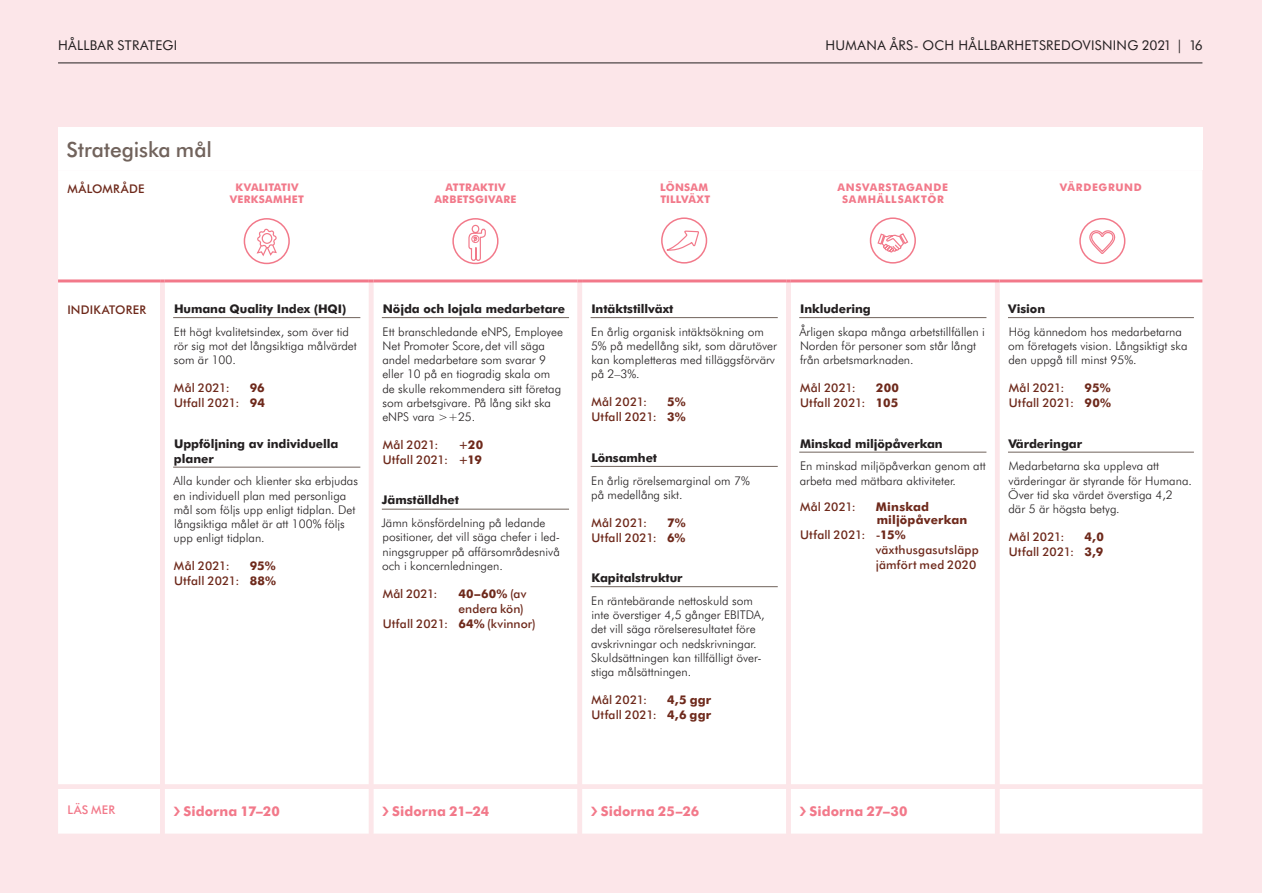
<style>
.page{position:relative;width:1262px;height:893px;background:#fff}
.page>*{position:absolute;margin:0;border:0;box-sizing:border-box;transform-origin:0 0}
.t1{font:500 21px "Futura BT";letter-spacing:-.005em;color:#71635c}
.t2{font:13.5px "Futura BT";letter-spacing:.02em;color:#231f20}
.t3{font:800 13.5px "Futura BT";letter-spacing:.01em;color:#f2798a}
.t4{font:300 12px/14.2px "Futura BT";color:#231f20}
.t5{font:500 12px/15px "Futura BT";letter-spacing:.015em;color:#6e291b;text-align:right}
.t6{font:800 12px/15px "Futura BT";letter-spacing:-.005em;color:#231f20}
.t7{font:800 12px/15px "Futura BT";letter-spacing:.015em;color:#6e291b;text-align:right}
.t8{font:500 12px "Futura BT";letter-spacing:.02em;color:#f2798a}
.t9{font:800 10.5px/12px "Futura BT";letter-spacing:.03em;color:#f2798a;text-align:center}
.t10{font:800 10.5px/12px "Futura BT";letter-spacing:.065em;color:#f2798a;text-align:center}
.t11{font:800 10.5px "Futura BT";letter-spacing:.06em;color:#f2798a}
.s1{font-weight:800}
.s2{font-weight:500}
</style>
<div class="page">
<div style="left:0;top:0;width:1261px;height:893px;background:#fce6e9"></div>
<div style="left:58px;top:128px;width:1144px;height:42px;background:#fff"></div>
<div style="left:58px;top:170px;width:1144px;height:109px;background:#fff"></div>
<div style="left:58px;top:282px;width:1144px;height:552px;background:#fff"></div>
<hr style="left:58px;top:279px;width:102px;height:3px;background:#f2798a">
<svg style="left:160px;top:279px;width:5px;height:3px"></svg>
<hr style="left:165px;top:279px;width:204px;height:3px;background:#f2798a">
<svg style="left:369px;top:279px;width:4px;height:3px"></svg>
<hr style="left:373px;top:279px;width:204px;height:3px;background:#f2798a">
<svg style="left:577px;top:279px;width:5px;height:3px"></svg>
<hr style="left:582px;top:279px;width:204px;height:3px;background:#f2798a">
<svg style="left:786px;top:279px;width:4px;height:3px"></svg>
<hr style="left:790px;top:279px;width:204px;height:3px;background:#f2798a">
<svg style="left:994px;top:279px;width:5px;height:3px"></svg>
<hr style="left:999px;top:279px;width:203px;height:3px;background:#f2798a">
<div style="left:244px;top:219px;width:45px;height:44px;background:#fff;border-radius:50%"></div>
<div style="left:244px;top:218px;width:46px;height:46px;border:2px solid #f2798a;border-radius:50%"></div>
<svg style="left:256px;top:228px;width:21px;height:29px"></svg>
<div style="left:453px;top:219px;width:45px;height:44px;background:#fff;border-radius:50%"></div>
<div style="left:452px;top:218px;width:46px;height:46px;border:2px solid #f2798a;border-radius:50%"></div>
<svg style="left:468px;top:224px;width:18px;height:38px"></svg>
<div style="left:661px;top:218px;width:45px;height:45px;background:#fff;border-radius:50%"></div>
<div style="left:661px;top:217px;width:46px;height:47px;border:2px solid #f2798a;border-radius:50%"></div>
<svg style="left:661px;top:230px;width:38px;height:21px"></svg>
<div style="left:870px;top:218px;width:45px;height:45px;background:#fff;border-radius:50%"></div>
<div style="left:869px;top:217px;width:46px;height:47px;border:2px solid #f2798a;border-radius:50%"></div>
<svg style="left:877px;top:233px;width:32px;height:20px"></svg>
<hr style="left:173px;top:317px;width:187px;height:1px;background:#71635c">
<hr style="left:173px;top:467px;width:187px;height:1px;background:#71635c">
<hr style="left:382px;top:317px;width:187px;height:1px;background:#71635c">
<hr style="left:382px;top:509px;width:187px;height:1px;background:#71635c">
<hr style="left:590px;top:317px;width:187px;height:1px;background:#71635c">
<hr style="left:590px;top:466px;width:187px;height:1px;background:#71635c">
<hr style="left:590px;top:586px;width:187px;height:1px;background:#71635c">
<hr style="left:799px;top:317px;width:187px;height:1px;background:#71635c">
<hr style="left:799px;top:452px;width:187px;height:1px;background:#71635c">
<hr style="left:1007px;top:317px;width:186px;height:1px;background:#71635c">
<hr style="left:1007px;top:452px;width:186px;height:1px;background:#71635c">
<div style="left:1079px;top:219px;width:45px;height:44px;background:#fff;border-radius:50%"></div>
<div style="left:1079px;top:218px;width:46px;height:46px;border:2px solid #f2798a;border-radius:50%"></div>
<svg style="left:1089px;top:230px;width:27px;height:24px"></svg>
<hr style="left:58px;top:63px;width:1144px;height:1px;background:#231f20">
<svg style="left:174px;top:807px;width:6px;height:9px"></svg>
<svg style="left:382px;top:807px;width:6px;height:9px"></svg>
<svg style="left:591px;top:807px;width:6px;height:9px"></svg>
<svg style="left:799px;top:807px;width:7px;height:9px"></svg>
<p class="t2" style="left:58px;top:37px;width:19px">HÅLLBAR</p>
<p class="t2" style="left:118px;top:37px;width:9px">STRATEGI</p>
<p class="t2" style="left:825px;top:37px;width:378px">HUMANA ÅRS- OCH HÅLLBARHETSREDOVISNING 2021 | 16</p>
<h1 class="t1" style="left:67px;top:136px;width:147px">Strategiska mål</h1>
<p class="t5" style="left:67px;top:181px;width:79px">MÅLOMRÅDE</p>
<p class="t9" style="left:230px;top:181px;width:75px">KVALITATIV<br>VERKSAMHET</p>
<p class="t9" style="left:434px;top:181px;width:83px">ATTRAKTIV<br>ARBETSGIVARE</p>
<p class="t9" style="left:660px;top:181px;width:51px;text-align:left">LÖNSAM<br>TILLVÄXT</p>
<p class="t10" style="left:837px;top:181px;width:112px">ANSVARSTAGANDE<br>SAMHÄLLSAKTÖR</p>
<p class="t11" style="left:1059px;top:180px;width:83px">VÄRDEGRUND</p>
<p class="t5" style="left:67px;top:303px;width:80px">INDIKATORER</p>
<p class="t6" style="left:174px;top:301px;width:174px">Humana Quality Index (HQI)</p>
<p class="t4" style="left:174px;top:324px;width:185px">Ett högt kvalitetsindex, som över tid rör sig mot det långsiktiga målvärdet som är 100.</p>
<p class="t5" style="left:174px;top:380px;width:57px">Mål 2021:</p>
<p class="t5" style="left:174px;top:380px;width:92px"><span class="s1">96<br></span>Utfall 2021: <span class="s1">94</span></p>
<p class="t6" style="left:174px;top:435px;width:166px">Uppföljning av individuella planer</p>
<p class="t4" style="left:173px;top:474px;width:186px">Alla kunder och klienter ska erbjudas en individuell plan med personliga mål som följs upp enligt tidplan. Det långsiktiga målet är att 100% följs upp enligt tidplan.</p>
<p class="t5" style="left:174px;top:558px;width:57px">Mål 2021:</p>
<p class="t5" style="left:174px;top:558px;width:104px"><span class="s1">95%<br></span>Utfall 2021: <span class="s1">88%</span></p>
<p class="t6" style="left:383px;top:301px;width:184px">Nöjda och lojala medarbetare</p>
<p class="t4" style="left:382px;top:324px;width:182px">Ett branschledande eNPS, Employee<br>Net Promoter Score,det vill säga andel medarbetare som svarar 9 eller 10 på en tiogradig skala om de skulle rekommendera sitt företag som arbetsgivare. På lång sikt ska eNPS vara &gt;+25.</p>
<p class="t5" style="left:382px;top:437px;width:57px">Mål 2021:</p>
<p class="t5" style="left:383px;top:437px;width:102px">+<span class="s1">20<br></span>Utfall 2021: +<span class="s1">19</span></p>
<p class="t6" style="left:382px;top:492px;width:79px">Jämställdhet</p>
<p class="t4" style="left:381px;top:516px;width:180px">Jämn könsfördelning på ledande positioner, det vill säga chefer i led&shy;ningsgrupper på affärsområdesnivå och i koncernledningen.</p>
<p class="t5" style="left:383px;top:586px;width:56px">Mål 2021:</p>
<p class="t7" style="left:458px;top:586px;width:69px">40–60% <span class="s2">(av</span></p>
<p class="t5" style="left:458px;top:601px;width:67px">endera kön)</p>
<p class="t5" style="left:383px;top:616px;width:155px">Utfall 2021: <span class="s1">64%</span> (kvinnor)</p>
<p class="t6" style="left:591px;top:301px;width:83px">Intäktstillväxt</p>
<p class="t4" style="left:591px;top:324px;width:187px">En årlig organisk intäktsökning om<br>5% på medellång sikt, som därutöver kan kompletteras med tilläggsförvärv på 2–3%.</p>
<p class="t5" style="left:591px;top:394px;width:57px">Mål 2021:</p>
<p class="t5" style="left:591px;top:394px;width:96px"><span class="s1">5%<br></span>Utfall 2021: <span class="s1">3%</span></p>
<p class="t6" style="left:591px;top:450px;width:67px">Lönsamhet</p>
<p class="t4" style="left:591px;top:473px;width:160px">En årlig rörelsemarginal om 7% på medellång sikt.</p>
<p class="t5" style="left:591px;top:515px;width:57px">Mål 2021:</p>
<p class="t5" style="left:591px;top:515px;width:96px"><span class="s1">7%<br></span>Utfall 2021: <span class="s1">6%</span></p>
<p class="t6" style="left:591px;top:570px;width:93px">Kapitalstruktur</p>
<p class="t4" style="left:591px;top:593px;width:175px">En räntebärande nettoskuld som inte överstiger 4,5 gånger EBITDA, det vill säga rörelseresultatet före avskrivningar och nedskrivningar.<br>Skuldsättningen kan tillfälligt över&shy;stiga målsättningen.</p>
<p class="t5" style="left:591px;top:692px;width:57px">Mål 2021:</p>
<p class="t7" style="left:591px;top:692px;width:121px">4,5 ggr<br><span class="s2">Utfall 2021:</span> 4,6 ggr</p>
<p class="t6" style="left:800px;top:301px;width:72px">Inkludering</p>
<p class="t4" style="left:799px;top:324px;width:187px">Årligen skapa många arbetstillfällen i<br>Norden för personer som står långt från arbetsmarknaden.</p>
<p class="t5" style="left:800px;top:380px;width:57px">Mål 2021:</p>
<p class="t5" style="left:800px;top:380px;width:100px"><span class="s1">200<br></span>Utfall 2021: <span class="s1">105</span></p>
<p class="t6" style="left:800px;top:435px;width:144px">Minskad miljöpåverkan</p>
<p class="t4" style="left:799px;top:459px;width:187px">En minskad miljöpåverkan genom att arbeta med mätbara aktiviteter.</p>
<p class="t5" style="left:800px;top:499px;width:57px">Mål 2021:</p>
<p class="t7" style="left:875px;top:499px;width:93px;line-height:13.5px;text-align:left">Minskad miljöpåverkan</p>
<p class="t5" style="left:875px;top:527px;width:104px;text-align:left;text-indent:-76px">Utfall 2021: -<span class="s1">15% </span>växthusgasutsläpp jämfört med 2020</p>
<p class="t6" style="left:1008px;top:301px;width:38px">Vision</p>
<p class="t4" style="left:1008px;top:324px;width:181px">Hög kännedom hos medarbetarna om företagets vision. Långsiktigt ska den uppgå till minst 95%.</p>
<p class="t5" style="left:1008px;top:380px;width:57px">Mål 2021:</p>
<p class="t5" style="left:1008px;top:380px;width:104px"><span class="s1">95%<br></span>Utfall 2021: <span class="s1">90%</span></p>
<p class="t6" style="left:1008px;top:435px;width:75px">Värderingar</p>
<p class="t4" style="left:1008px;top:459px;width:185px">Medarbetarna ska uppleva att värderingar är styrande för Humana.<br>Över tid ska värdet överstiga 4,2 där 5 är högsta betyg.</p>
<p class="t5" style="left:1008px;top:529px;width:57px">Mål 2021:</p>
<p class="t5" style="left:1008px;top:529px;width:96px"><span class="s1">4,0<br></span>Utfall 2021: <span class="s1">3,9</span></p>
<p class="t8" style="left:67px;top:802px;width:49px">LÄS MER</p>
<p class="t3" style="left:183px;top:803px;width:98px">Sidorna 17–20</p>
<p class="t3" style="left:392px;top:803px;width:99px">Sidorna 21–24</p>
<p class="t3" style="left:601px;top:803px;width:100px">Sidorna 25–26</p>
<p class="t3" style="left:809px;top:803px;width:100px">Sidorna 27–30</p>
</div>
